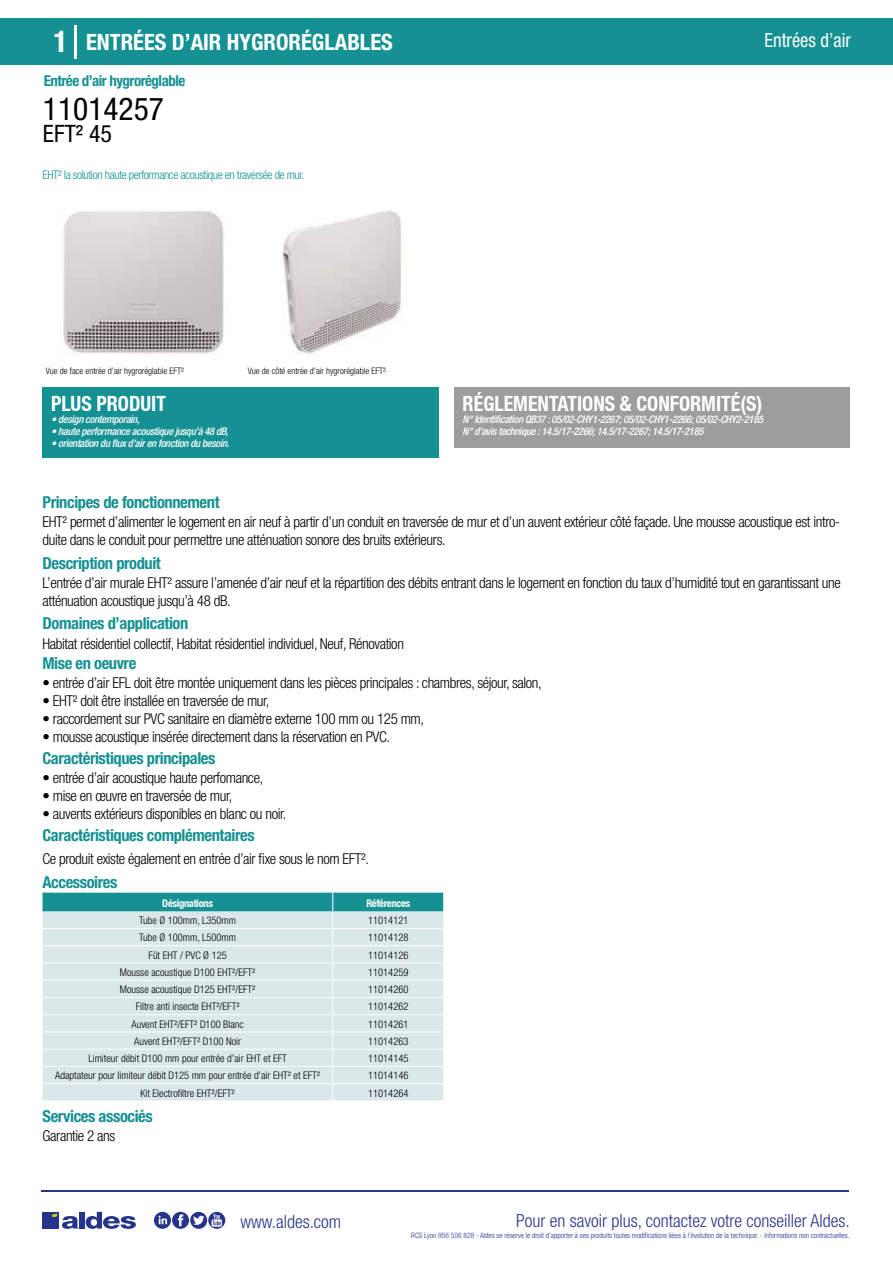
<style>
.page{position:relative;width:893px;height:1263px;background:#fff}
.page>*{position:absolute;margin:0;border:0;box-sizing:border-box;transform-origin:0 0}
.t1{font:condensed 31.5px "Helvetica Neue LT Std";color:#000}
.t2{font:condensed 24px "Helvetica Neue LT Std";color:#000}
.t3{font:700 condensed 22.5px "Helvetica Neue LT Std";color:#fff}
.t4{font:700 condensed 21px "Helvetica Neue";color:#fff;scale:.95 1}
.t5{font:condensed 19.5px "Helvetica Neue LT Std";color:#fff;scale:.95 1}
.t6{font:300 condensed 18px "Helvetica Neue";color:#28348b}
.t7{font:700 condensed 16.5px "Helvetica Neue LT Std";letter-spacing:-.025em;color:#169193}
.t8{font:300 condensed 15px/18px "Helvetica Neue LT Std";letter-spacing:-.025em;color:#000}
.t9{font:700 condensed 15px "Helvetica Neue LT Std";letter-spacing:-.035em;color:#169193}
.t10{font:300 condensed 12px "Helvetica Neue LT Std";letter-spacing:-.035em;color:#169193}
.t11{font:300 condensed 10.5px "Helvetica Neue";color:#000}
.t12{font:italic 500 condensed 10.5px/12px "Helvetica Neue";letter-spacing:-.03em;color:#fff}
.t13{font:700 condensed 10.5px "Helvetica Neue";letter-spacing:-.03em;color:#fff}
.t14{font:300 condensed 9px "Helvetica Neue";color:#000}
.t15{font:300 condensed 7.5px "Helvetica Neue";color:#28348b}
.s1{font-size:30px}
</style>
<div class="page">
<div style="left:0;top:18px;width:893px;height:46px;background:#169193"></div>
<div style="left:454px;top:387px;width:396px;height:61px;background:#9d9d9c"></div>
<div style="left:43px;top:387px;width:396px;height:70px;background:#169193"></div>
<hr style="left:74px;top:25px;width:2px;height:33px;background:#fff">
<svg style="left:63px;top:211px;width:161px;height:145px;background:#cac4c6"></svg>
<img style="left:282px;top:210px;width:120px;height:145px">
<svg style="left:43px;top:893px;width:401px;height:207px;background:#cbe1e2"></svg>
<hr style="left:41px;top:1190px;width:808px;height:1px;background:#28348b">
<svg style="left:154px;top:1212px;width:71px;height:17px"></svg>
<div style="left:42px;top:1212px;width:17px;height:16px;background:#28348b"></div>
<div style="left:79px;top:1212px;width:5px;height:16px;background:#28348b"></div>
<svg style="left:86px;top:1212px;width:50px;height:17px"></svg>
<svg style="left:52px;top:1213px;width:26px;height:16px"></svg>
<h3 class="t3" style="left:54px;top:28px;width:341px"><span class="s1">1</span> ENTRÉES D’AIR HYGRORÉGLABLES</h3>
<h3 class="t5" style="left:765px;top:29px;width:92px">Entrées d’air</h3>
<p class="t9" style="left:44px;top:71px;width:143px">Entrée d’air hygroréglable</p>
<h1 class="t1" style="left:43px;top:91px;width:122px">11014257</h1>
<h2 class="t2" style="left:43px;top:120px;width:71px">EFT² 45</h2>
<p class="t10" style="left:43px;top:167px;width:263px">EHT² la solution haute performance acoustique en traversée de mur.</p>
<p class="t14" style="left:46px;top:365px;width:140px">Vue de face entrée d’air hygroréglable EFT²</p>
<p class="t14" style="left:248px;top:365px;width:140px">Vue de côté entrée d’air hygroréglable EFT²</p>
<h3 class="t4" style="left:51px;top:391px;width:122px">PLUS PRODUIT</h3>
<p class="t12" style="left:51px;top:413px;width:90px">• design contemporain,</p>
<p class="t12" style="left:51px;top:425px;width:179px">• haute performance acoustique jusqu’à 48 dB,</p>
<p class="t12" style="left:51px;top:437px;width:180px">• orientation du flux d’air en fonction du besoin.</p>
<p class="t7" style="left:43px;top:492px;width:179px">Principes de fonctionnement</p>
<h3 class="t4" style="left:463px;top:391px;width:317px">RÉGLEMENTATIONS &amp; CONFORMITÉ(S)</h3>
<p class="t12" style="left:463px;top:413px;width:302px">N° Identification QB37 : 05/02-CHY1-2267; 05/02-CHY1-2266; 05/02-CHY2-2185<br>N° d’avis technique : 14.5/17-2266; 14.5/17-2267; 14.5/17-2185</p>
<p class="t8" style="left:43px;top:513px;width:799px">EHT² permet d’alimenter le logement en air neuf à partir d’un conduit en traversée de mur et d’un auvent extérieur côté façade. Une mousse acoustique est intro&shy;duite dans le conduit pour permettre une atténuation sonore des bruits extérieurs.</p>
<p class="t8" style="left:43px;top:573px;width:800px">L’entrée d’air murale EHT² assure l’amenée d’air neuf et la répartition des débits entrant dans le logement en fonction du taux d’humidité tout en garantissant une atténuation acoustique jusqu’à 48 dB.</p>
<p class="t8" style="left:43px;top:634px;width:363px">Habitat résidentiel collectif, Habitat résidentiel individuel, Neuf, Rénovation</p>
<p class="t8" style="left:43px;top:674px;width:501px">• entrée d’air EFL doit être montée uniquement dans les pièces principales : chambres, séjour, salon,</p>
<p class="t8" style="left:43px;top:692px;width:228px">• EHT² doit être installée en traversée de mur,</p>
<p class="t8" style="left:43px;top:710px;width:383px">• raccordement sur PVC sanitaire en diamètre externe 100 mm ou 125 mm,</p>
<p class="t8" style="left:43px;top:728px;width:349px">• mousse acoustique insérée directement dans la réservation en PVC.</p>
<p class="t7" style="left:43px;top:553px;width:120px">Description produit</p>
<p class="t7" style="left:43px;top:613px;width:147px">Domaines d’application</p>
<p class="t7" style="left:43px;top:653px;width:95px">Mise en oeuvre</p>
<p class="t7" style="left:43px;top:748px;width:174px">Caractéristiques principales</p>
<p class="t8" style="left:43px;top:768px;width:222px">• entrée d’air acoustique haute perfomance,</p>
<p class="t8" style="left:43px;top:786px;width:191px">• mise en œuvre en traversée de mur,</p>
<p class="t8" style="left:43px;top:804px;width:245px">• auvents extérieurs disponibles en blanc ou noir.</p>
<p class="t8" style="left:43px;top:849px;width:328px">Ce produit existe également en entrée d’air fixe sous le nom EFT².</p>
<p class="t7" style="left:43px;top:825px;width:214px">Caractéristiques complémentaires</p>
<p class="t7" style="left:43px;top:872px;width:76px">Accessoires</p>
<p class="t13" style="left:162px;top:897px;width:52px">Désignations</p>
<p class="t13" style="left:366px;top:897px;width:45px">Références</p>
<p class="t11" style="left:139px;top:914px;width:98px">Tube Ø 100mm, L350mm</p>
<p class="t11" style="left:368px;top:914px;width:42px">11014121</p>
<p class="t11" style="left:139px;top:931px;width:98px">Tube Ø 100mm, L500mm</p>
<p class="t11" style="left:368px;top:931px;width:42px">11014128</p>
<p class="t11" style="left:149px;top:949px;width:80px">Fût EHT / PVC Ø 125</p>
<p class="t11" style="left:368px;top:949px;width:42px">11014126</p>
<p class="t11" style="left:120px;top:966px;width:137px">Mousse acoustique D100 EHT²/EFT²</p>
<p class="t11" style="left:368px;top:966px;width:42px">11014259</p>
<p class="t11" style="left:120px;top:983px;width:137px">Mousse acoustique D125 EHT²/EFT²</p>
<p class="t11" style="left:368px;top:983px;width:42px">11014260</p>
<p class="t11" style="left:136px;top:1000px;width:105px">Filtre anti insecte EHT²/EFT²</p>
<p class="t11" style="left:368px;top:1000px;width:42px">11014262</p>
<p class="t11" style="left:131px;top:1018px;width:114px">Auvent EHT²/EFT² D100 Blanc</p>
<p class="t11" style="left:368px;top:1018px;width:42px">11014261</p>
<p class="t11" style="left:134px;top:1035px;width:108px">Auvent EHT²/EFT² D100 Noir</p>
<p class="t11" style="left:368px;top:1035px;width:42px">11014263</p>
<p class="t11" style="left:88px;top:1052px;width:200px">Limiteur débit D100 mm pour entrée d’air EHT et EFT</p>
<p class="t11" style="left:368px;top:1052px;width:42px">11014145</p>
<p class="t11" style="left:55px;top:1069px;width:267px">Adaptateur pour limiteur débit D125 mm pour entrée d’air EHT² et EFT²</p>
<p class="t11" style="left:368px;top:1069px;width:42px">11014146</p>
<p class="t11" style="left:141px;top:1087px;width:96px">Kit Electrofiltre EHT²/EFT²</p>
<p class="t11" style="left:368px;top:1087px;width:42px">11014264</p>
<p class="t7" style="left:43px;top:1106px;width:112px">Services associés</p>
<p class="t8" style="left:43px;top:1126px;width:74px">Garantie 2 ans</p>
<p class="t6" style="left:240px;top:1211px;width:102px">www.aldes.com</p>
<p class="t6" style="left:516px;top:1211px;width:335px">Pour en savoir plus, contactez votre conseiller Aldes.</p>
<p class="t15" style="left:411px;top:1230px;width:440px">RCS Lyon 956 506 828 - Aldes se réserve le droit d’apporter à ses produits toutes modifications liées à l’évolution de la technique. - Informations non contractuelles.</p>
</div>
